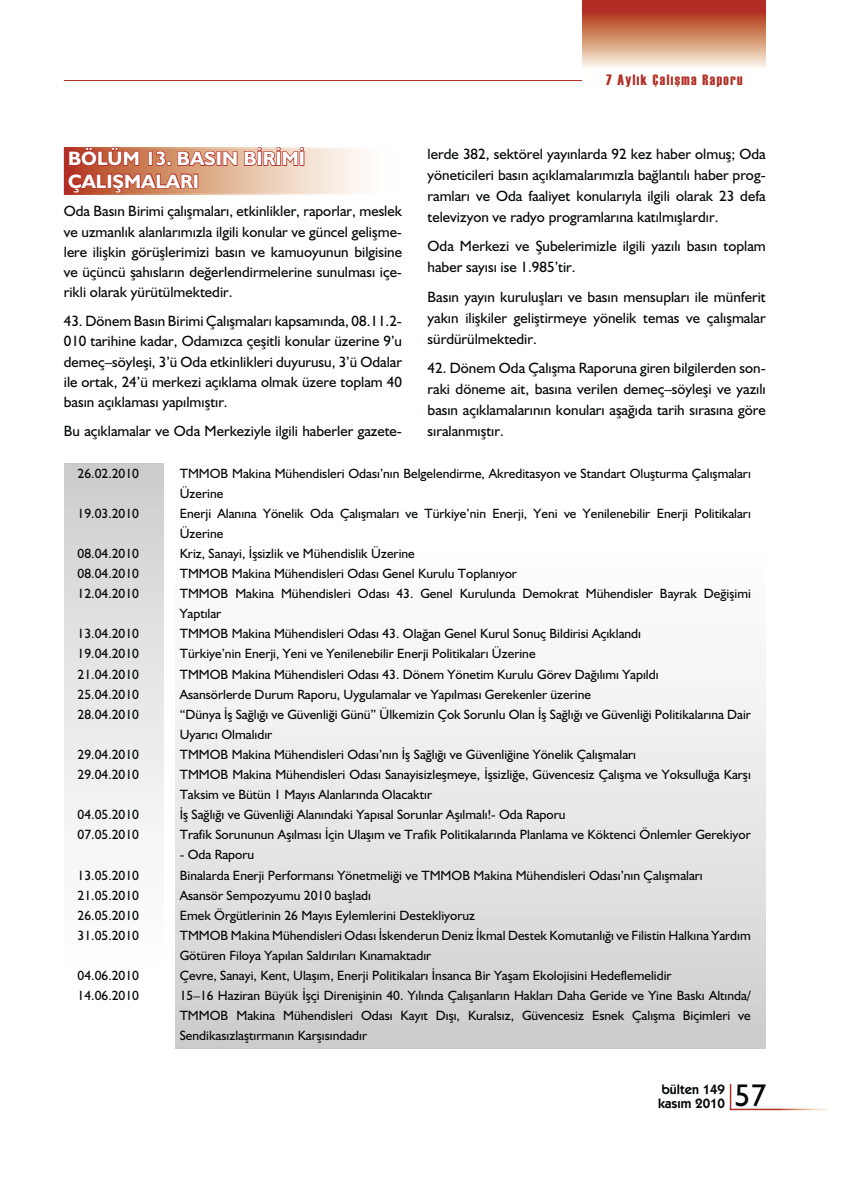
<style>
.page{position:relative;width:851px;height:1191px;background:#fff}
.page>*{position:absolute;margin:0;border:0;box-sizing:border-box;transform-origin:0 0}
.t1{font:31.5px "Humanist 521 BT";color:#040809}
.t2{font:700 19.5px/22.5px "Humanist 521 BT";color:#fff}
.t3{font:15px/21px "Humanist 521 BT";color:#040809;text-align:justify}
.t4{font:15px "Haettenschweiler";letter-spacing:.1em;color:#b22d25}
.t5{font:13.5px/20.1px "Humanist 521 BT";color:#040809}
.t6{font:600 13.5px/13.5px "Kabel IT Cby BT";color:#040809}
</style>
<div class="page">
<hr style="left:64px;top:80px;width:619px;height:1px;background:#b22d25">
<hr style="left:729px;top:1084px;width:2px;height:26px;background:#b22d25">
<hr style="left:729px;top:1109px;width:101px;height:1px;background:#fff">
<svg style="left:583px;top:0;width:182px;height:81px"></svg>
<div style="left:175px;top:464px;width:590px;height:585px;background:linear-gradient(to bottom,#fff,#d1d0d0)"></div>
<svg style="left:305px;top:150px;width:59px;height:42px"></svg>
<div style="left:64px;top:147px;width:338px;height:48px;border:2px solid #fff"></div>
<div style="left:65px;top:463px;width:99px;height:585px;background:linear-gradient(to bottom,#d1d0d0,#fff)"></div>
<svg style="left:67px;top:146px;width:238px;height:48px;background:#cf8269"></svg>
<div style="left:193px;top:174px;width:5px;height:14px;border:2px solid #b22d25"></div>
<h2 class="t2" style="left:68px;top:147px;width:238px">BÖLÜM 13. BASIN BİRİMİ<br>ÇALIŞMALARI</h2>
<p class="t3" style="left:64px;top:203px;width:340px;line-height:20.2px">Oda Basın Birimi çalışmaları, etkinlikler, raporlar, meslek ve uzmanlık alanlarımızla ilgili konular ve güncel gelişme&shy;lere ilişkin görüşlerimizi basın ve kamuoyunun bilgisine ve üçüncü şahısların değerlendirmelerine sunulması içe&shy;rikli olarak yürütülmektedir.</p>
<p class="t3" style="left:64px;top:313px;width:340px;line-height:20.2px">43. Dönem Basın Birimi Çalışmaları kapsamında, 08.11.2- 010 tarihine kadar, Odamızca çeşitli konular üzerine 9’u demeç–söyleşi, 3’ü Oda etkinlikleri duyurusu, 3’ü Odalar ile ortak, 24’ü merkezi açıklama olmak üzere toplam 40 basın açıklaması yapılmıştır.</p>
<p class="t3" style="left:64px;top:422px;width:340px">Bu açıklamalar ve Oda Merkeziyle ilgili haberler gazete-</p>
<p class="t4" style="left:606px;top:71px;width:138px">7 Aylık Çalışma Raporu</p>
<p class="t3" style="left:427px;top:145px;width:340px">lerde 382, sektörel yayınlarda 92 kez haber olmuş; Oda yöneticileri basın açıklamalarımızla bağlantılı haber prog&shy;ramları ve Oda faaliyet konularıyla ilgili olarak 23 defa televizyon ve radyo programlarına katılmışlardır.</p>
<p class="t3" style="left:427px;top:237px;width:340px">Oda Merkezi ve Şubelerimizle ilgili yazılı basın toplam haber sayısı ise 1.985’tir.</p>
<p class="t3" style="left:427px;top:288px;width:340px">Basın yayın kuruluşları ve basın mensupları ile münferit yakın ilişkiler geliştirmeye yönelik temas ve çalışmalar sürdürülmektedir.</p>
<p class="t3" style="left:427px;top:359px;width:340px">42. Dönem Oda Çalışma Raporuna giren bilgilerden son&shy;raki döneme ait, basına verilen demeç–söyleşi ve yazılı basın açıklamalarının konuları aşağıda tarih sırasına göre sıralanmıştır.</p>
<p class="t5" style="left:78px;top:464px;width:63px">26.02.2010</p>
<p class="t5" style="left:180px;top:464px;width:572px">TMMOB Makina Mühendisleri Odası’nın Belgelendirme, Akreditasyon ve Standart Oluşturma Çalışmaları<br>Üzerine</p>
<p class="t5" style="left:78px;top:505px;width:63px">19.03.2010</p>
<p class="t5" style="left:180px;top:505px;width:572px">Enerji Alanına Yönelik Oda Çalışmaları ve Türkiye’nin Enerji, Yeni ve Yenilenebilir Enerji Politikaları<br>Üzerine</p>
<p class="t5" style="left:78px;top:545px;width:63px">08.04.2010</p>
<p class="t5" style="left:180px;top:545px;width:236px">Kriz, Sanayi, İşsizlik ve Mühendislik Üzerine</p>
<p class="t5" style="left:78px;top:565px;width:63px">08.04.2010</p>
<p class="t5" style="left:180px;top:565px;width:339px">TMMOB Makina Mühendisleri Odası Genel Kurulu Toplanıyor</p>
<p class="t5" style="left:78px;top:585px;width:63px">12.04.2010</p>
<p class="t5" style="left:180px;top:585px;width:572px">TMMOB Makina Mühendisleri Odası 43. Genel Kurulunda Demokrat Mühendisler Bayrak Değişimi<br>Yaptılar</p>
<p class="t5" style="left:78px;top:625px;width:63px">13.04.2010</p>
<p class="t5" style="left:180px;top:625px;width:463px">TMMOB Makina Mühendisleri Odası 43. Olağan Genel Kurul Sonuç Bildirisi Açıklandı</p>
<p class="t5" style="left:78px;top:645px;width:63px">19.04.2010</p>
<p class="t5" style="left:180px;top:645px;width:357px">Türkiye’nin Enerji, Yeni ve Yenilenebilir Enerji Politikaları Üzerine</p>
<p class="t5" style="left:78px;top:665px;width:63px">21.04.2010</p>
<p class="t5" style="left:180px;top:665px;width:480px">TMMOB Makina Mühendisleri Odası 43. Dönem Yönetim Kurulu Görev Dağılımı Yapıldı</p>
<p class="t5" style="left:78px;top:686px;width:63px">25.04.2010</p>
<p class="t5" style="left:180px;top:686px;width:413px">Asansörlerde Durum Raporu, Uygulamalar ve Yapılması Gerekenler üzerine</p>
<p class="t5" style="left:78px;top:706px;width:63px">28.04.2010</p>
<p class="t5" style="left:180px;top:706px;width:572px">“Dünya İş Sağlığı ve Güvenliği Günü” Ülkemizin Çok Sorunlu Olan İş Sağlığı ve Güvenliği Politikalarına Dair<br>Uyarıcı Olmalıdır</p>
<p class="t5" style="left:78px;top:746px;width:63px">29.04.2010</p>
<p class="t5" style="left:180px;top:746px;width:458px">TMMOB Makina Mühendisleri Odası’nın İş Sağlığı ve Güvenliğine Yönelik Çalışmaları</p>
<p class="t5" style="left:78px;top:766px;width:63px">29.04.2010</p>
<p class="t5" style="left:180px;top:766px;width:572px">TMMOB Makina Mühendisleri Odası Sanayisizleşmeye, İşsizliğe, Güvencesiz Çalışma ve Yoksulluğa Karşı<br>Taksim ve Bütün 1 Mayıs Alanlarında Olacaktır</p>
<p class="t5" style="left:78px;top:806px;width:63px">04.05.2010</p>
<p class="t5" style="left:180px;top:806px;width:387px">İş Sağlığı ve Güvenliği Alanındaki Yapısal Sorunlar Aşılmalı!- Oda Raporu</p>
<p class="t5" style="left:78px;top:826px;width:63px">07.05.2010</p>
<p class="t5" style="left:180px;top:826px;width:572px">Trafik Sorununun Aşılması İçin Ulaşım ve Trafik Politikalarında Planlama ve Köktenci Önlemler Gerekiyor</p>
<p class="t5" style="left:180px;top:846px;width:76px">- Oda Raporu</p>
<p class="t5" style="left:78px;top:866px;width:63px">13.05.2010</p>
<p class="t5" style="left:180px;top:866px;width:524px">Binalarda Enerji Performansı Yönetmeliği ve TMMOB Makina Mühendisleri Odası’nın Çalışmaları</p>
<p class="t5" style="left:78px;top:887px;width:63px">21.05.2010</p>
<p class="t5" style="left:180px;top:887px;width:193px">Asansör Sempozyumu 2010 başladı</p>
<p class="t5" style="left:78px;top:907px;width:63px">26.05.2010</p>
<p class="t5" style="left:180px;top:907px;width:297px">Emek Örgütlerinin 26 Mayıs Eylemlerini Destekliyoruz</p>
<p class="t5" style="left:78px;top:927px;width:63px">31.05.2010</p>
<p class="t5" style="left:180px;top:927px;width:572px">TMMOB Makina Mühendisleri Odası İskenderun Deniz İkmal Destek Komutanlığı ve Filistin Halkına Yardım<br>Götüren Filoya Yapılan Saldırıları Kınamaktadır</p>
<p class="t5" style="left:78px;top:967px;width:63px">04.06.2010</p>
<p class="t5" style="left:180px;top:967px;width:493px">Çevre, Sanayi, Kent, Ulaşım, Enerji Politikaları İnsanca Bir Yaşam Ekolojisini Hedeflemelidir</p>
<p class="t5" style="left:78px;top:987px;width:63px">14.06.2010</p>
<p class="t5" style="left:180px;top:987px;width:572px;text-align:justify">15–16 Haziran Büyük İşçi Direnişinin 40. Yılında Çalışanların Hakları Daha Geride ve Yine Baskı Altında/ TMMOB Makina Mühendisleri Odası Kayıt Dışı, Kuralsız, Güvencesiz Esnek Çalışma Biçimleri ve Sendikasızlaştırmanın Karşısındadır</p>
<p class="t6" style="left:658px;top:1083px;width:68px">bülten 149 kasım 2010</p>
<h1 class="t1" style="left:734px;top:1085px;width:33px">57</h1>
</div>
